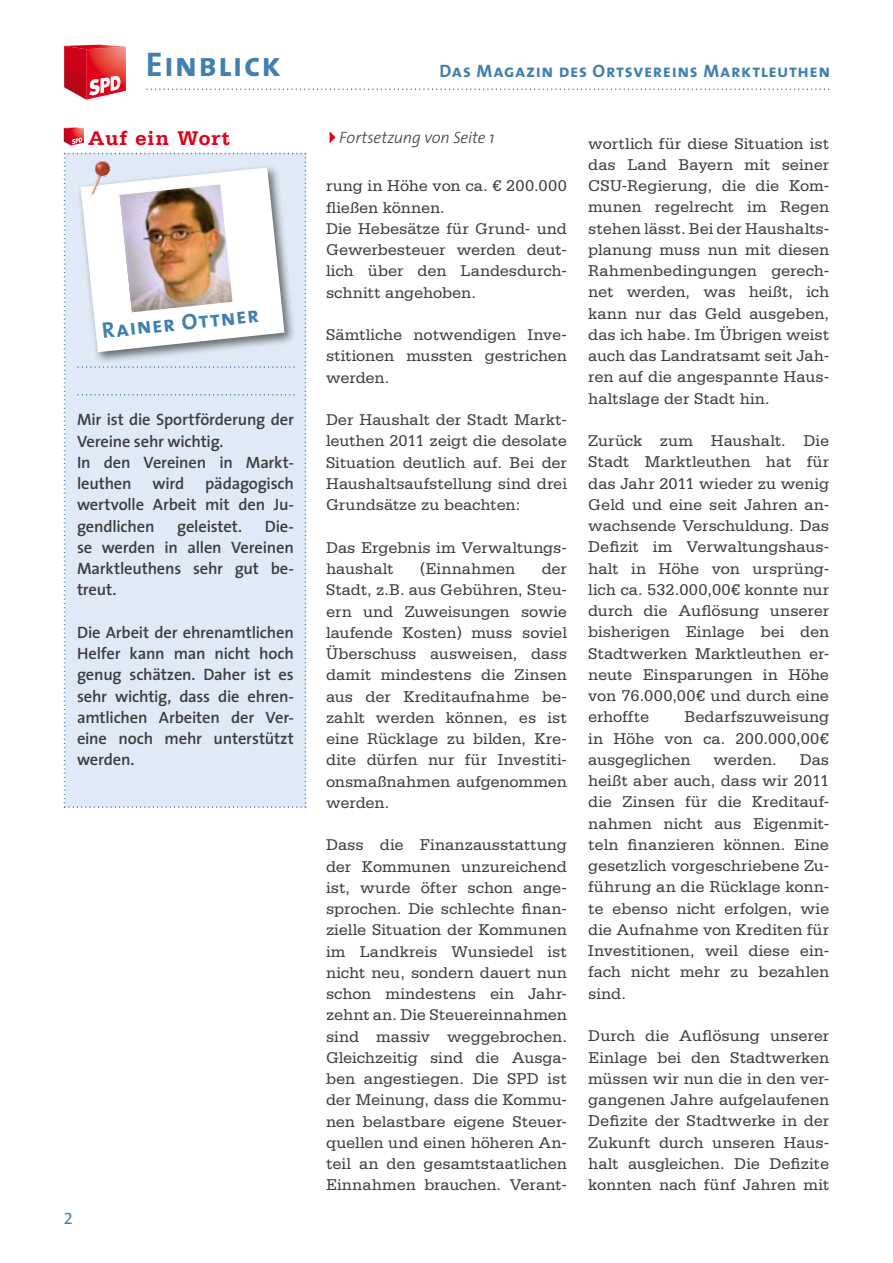
<style>
.page{position:relative;width:893px;height:1263px;background:#fff}
.page>*{position:absolute;margin:0;border:0;box-sizing:border-box;transform-origin:0 0}
.t1{font:34.35px "The Sans Bold Caps";letter-spacing:.03em;color:#3e80b0}
.t2{font:22.5px "The Sans Bold Caps";color:#3e80b0}
.t3{font:700 21px "Serifa Std";letter-spacing:.035em;color:#e2001a}
.t4{font:18px "The Sans Bold Caps";letter-spacing:.035em;color:#3e80b0}
.t5{font:16.5px/21.3px "Serifa Std";letter-spacing:-.005em;color:#3e3d40;text-align:justify}
.t6{font:600 16.5px/21.3px "The Sans";letter-spacing:-.01em;color:#3e3d40;text-align:justify}
.t7{font:italic 300 16.5px "The Sans";letter-spacing:-.01em;color:#3e3d40}
.t8{font:16.5px "The Sans Expert";color:#3e80b0}
</style>
<div class="page">
<svg style="left:64px;top:45px;width:62px;height:55px"></svg>
<svg style="left:147px;top:89px;width:682px;height:1px"></svg>
<svg style="left:64px;top:128px;width:20px;height:18px"></svg>
<svg style="left:64px;top:153px;width:242px;height:655px;background:#dde4ec"></svg>
<svg style="left:330px;top:132px;width:6px;height:11px"></svg>
<h1 class="t1" style="left:146px;top:36px;width:136px">Einblick</h1>
<p class="t4" style="left:440px;top:56px;width:392px">Das Magazin des Ortsvereins Marktleuthen</p>
<p class="t3" style="left:88px;top:125px;width:143px">Auf ein Wort</p>
<h2 class="t2" style="left:100px;top:312px;width:159px;rotate:-6deg">Rainer Ottner</h2>
<p class="t6" style="left:77px;top:409px;width:218px;text-align:left">Mir ist die Sportförderung der<br>Vereine sehr wichtig.<br>In den Vereinen in Markt&shy;leuthen</p>
<p class="t6" style="left:77px;top:472px;width:218px;text-indent:128px">pädagogisch wertvolle Arbeit mit den Ju&shy;gendlichen</p>
<p class="t6" style="left:153px;top:472px;width:33px">wird</p>
<p class="t6" style="left:177px;top:515px;width:67px">geleistet.</p>
<p class="t6" style="left:77px;top:515px;width:218px;text-indent:188px">Die&shy;se werden in allen Vereinen Marktleuthens sehr gut be&shy;treut.</p>
<p class="t6" style="left:77px;top:621px;width:218px">Die Arbeit der ehrenamtlichen Helfer kann man nicht hoch genug schätzen. Daher ist es sehr wichtig, dass die ehren&shy;amtlichen Arbeiten der Ver&shy;eine noch mehr unterstützt werden.</p>
<p class="t8" style="left:64px;top:1205px;width:11px">2</p>
<p class="t7" style="left:339px;top:124px;width:157px">Fortsetzung von Seite 1</p>
<p class="t5" style="left:326px;top:175px;width:242px;text-align:left">rung in Höhe von ca. € 200.000 fließen können.<br>Die Hebesätze für Grund- und<br>Gewerbesteuer werden deut&shy;lich über den Landesdurch&shy;schnitt angehoben.</p>
<p class="t5" style="left:326px;top:324px;width:242px">Sämtliche notwendigen Inve&shy;stitionen mussten gestrichen werden.</p>
<p class="t5" style="left:326px;top:409px;width:242px">Der Haushalt der Stadt Markt&shy;leuthen 2011 zeigt die desolate Situation deutlich auf. Bei der Haushaltsaufstellung sind drei Grundsätze zu beachten:</p>
<p class="t5" style="left:326px;top:537px;width:242px">Das Ergebnis im Verwaltungs&shy;haushalt</p>
<p class="t5" style="left:420px;top:558px;width:97px">(Einnahmen</p>
<p class="t5" style="left:326px;top:558px;width:242px;text-indent:216px">der Stadt, z.B. aus Gebühren, Steu&shy;ern und Zuweisungen sowie laufende Kosten) muss soviel Überschuss ausweisen, dass damit mindestens die Zinsen aus der Kreditaufnahme be&shy;zahlt werden können, es ist eine Rücklage zu bilden, Kre&shy;dite dürfen nur für Investiti&shy;onsmaßnahmen aufgenommen werden.</p>
<p class="t5" style="left:326px;top:834px;width:242px">Dass die Finanzausstattung der Kommunen unzureichend ist, wurde öfter schon ange&shy;sprochen. Die schlechte finan&shy;zielle Situation der Kommunen im Landkreis Wunsiedel ist nicht neu, sondern dauert nun schon mindestens ein Jahr&shy;zehnt an. Die Steuereinnahmen sind massiv weggebrochen.<br>Gleichzeitig sind die Ausga&shy;ben angestiegen. Die SPD ist der Meinung, dass die Kommu&shy;nen belastbare eigene Steuer&shy;quellen und einen höheren An&shy;teil an den gesamtstaatlichen Einnahmen brauchen. Verant-</p>
<p class="t5" style="left:588px;top:133px;width:242px">wortlich für diese Situation ist das Land Bayern mit seiner CSU-Regierung, die die Kom&shy;munen regelrecht im Regen stehen lässt. Bei der Haushalts&shy;planung muss nun mit diesen Rahmenbedingungen gerech&shy;net werden, was heißt, ich kann nur das Geld ausgeben, das ich habe. Im Übrigen weist auch das Landratsamt seit Jah&shy;ren auf die angespannte Haus&shy;haltslage der Stadt hin.</p>
<p class="t5" style="left:588px;top:430px;width:242px">Zurück zum Haushalt. Die Stadt Marktleuthen hat für das Jahr 2011 wieder zu wenig Geld und eine seit Jahren an&shy;wachsende Verschuldung. Das Defizit im Verwaltungshaus&shy;halt in Höhe von ursprüng&shy;lich ca. 532.000,00€ konnte nur durch die Auflösung unserer bisherigen Einlage bei den Stadtwerken Marktleuthen er&shy;neute Einsparungen in Höhe von 76.000,00€ und durch eine erhoffte</p>
<p class="t5" style="left:588px;top:706px;width:242px;text-indent:96px">Bedarfszuweisung in Höhe von ca. 200.000,00€ ausgeglichen</p>
<p class="t5" style="left:588px;top:749px;width:242px;text-indent:211px">Das heißt aber auch, dass wir 2011 die Zinsen für die Kreditauf&shy;nahmen nicht aus Eigenmit&shy;teln finanzieren können. Eine gesetzlich vorgeschriebene Zu&shy;führung an die Rücklage konn&shy;te ebenso nicht erfolgen, wie die Aufnahme von Krediten für Investitionen, weil diese ein&shy;fach nicht mehr zu bezahlen sind.</p>
<p class="t5" style="left:588px;top:1025px;width:242px">Durch die Auflösung unserer Einlage bei den Stadtwerken müssen wir nun die in den ver&shy;gangenen Jahre aufgelaufenen Defizite der Stadtwerke in der Zukunft durch unseren Haus&shy;halt ausgleichen. Die Defizite konnten nach fünf Jahren mit</p>
<p class="t5" style="left:713px;top:749px;width:65px">werden.</p>
</div>
